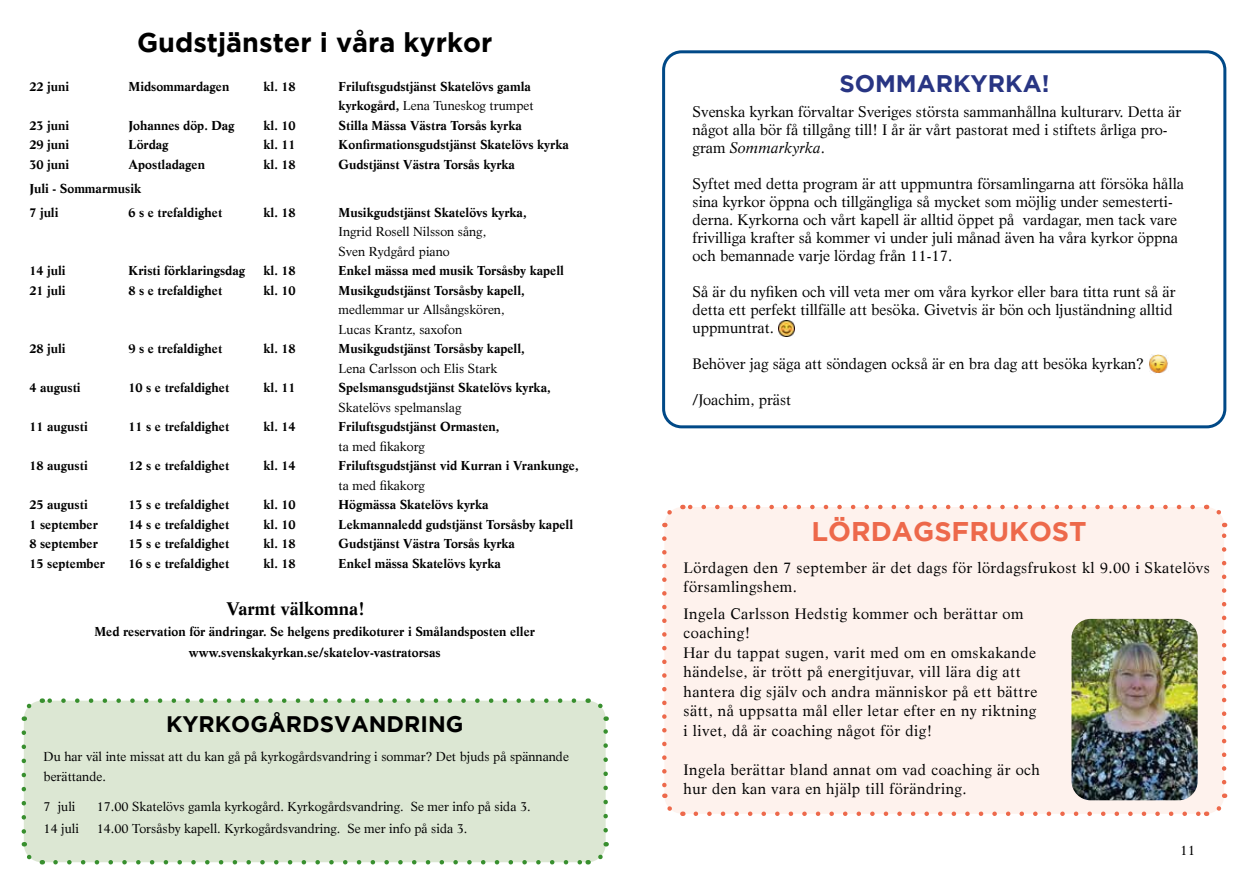
<style>
.page{position:relative;width:1259px;height:893px;background:#fff}
.page>*{position:absolute;margin:0;border:0;box-sizing:border-box;transform-origin:0 0}
.t1{font:700 27px "Gotham";color:#000}
.t2{font:700 27px "Gotham";color:#ed694b}
.t3{font:700 24px "Gotham";color:#283583}
.t4{font:700 22.5px "Gotham";color:#000}
.t5{font:700 18px "Life";color:#000}
.t6{font:15px/18px "Life";color:#000}
.t7{font:15px/19.5px "Life";letter-spacing:.03em;color:#000}
.t8{font:13.5px "Life";color:#000}
.t9{font:700 12.75px/19.5px "Life";color:#000}
.t10{font:12.75px/19.5px "Life";color:#000}
.s1{font-weight:400}
.s2{font-style:italic}
</style>
<div class="page">
<div style="left:24px;top:701px;width:581px;height:161px;background:#dce7d3;border-radius:18px"></div>
<svg style="left:55px;top:860px;width:526px;height:4px"></svg>
<svg style="left:49px;top:698px;width:525px;height:5px"></svg>
<svg style="left:21px;top:702px;width:14px;height:19px"></svg>
<svg style="left:22px;top:733px;width:21px;height:132px"></svg>
<svg style="left:594px;top:842px;width:15px;height:19px"></svg>
<svg style="left:587px;top:698px;width:21px;height:132px"></svg>
<div style="left:664px;top:507px;width:560px;height:307px;background:#fef2ed;border-radius:18px"></div>
<svg style="left:696px;top:811px;width:503px;height:5px"></svg>
<svg style="left:689px;top:505px;width:503px;height:4px"></svg>
<svg style="left:662px;top:510px;width:10px;height:17px"></svg>
<svg style="left:662px;top:538px;width:21px;height:278px"></svg>
<svg style="left:1206px;top:793px;width:22px;height:23px"></svg>
<svg style="left:1206px;top:504px;width:20px;height:278px"></svg>
<img style="left:1071px;top:619px;width:126px;height:181px">
<div style="left:662px;top:50px;width:564px;height:378px;border:3px solid #004987;border-radius:18px"></div>
<img style="left:778px;top:320px;width:16px;height:16px">
<img style="left:1149px;top:355px;width:19px;height:19px">
<h1 class="t1" style="left:137px;top:27px;width:357px">Gudstjänster i våra kyrkor</h1>
<p class="t9" style="left:29px;top:78px;width:41px">22 juni</p>
<p class="t9" style="left:128px;top:78px;width:102px">Midsommardagen</p>
<p class="t9" style="left:263px;top:78px;width:34px">kl. 18</p>
<p class="t9" style="left:338px;top:78px;width:197px">Friluftsgudstjänst Skatelövs gamla kyrkogård, <span class="s1">Lena Tuneskog trumpet</span></p>
<p class="t9" style="left:29px;top:117px;width:41px">23 juni</p>
<p class="t9" style="left:128px;top:117px;width:108px">Johannes döp. Dag</p>
<p class="t9" style="left:263px;top:117px;width:34px">kl. 10</p>
<p class="t9" style="left:338px;top:117px;width:185px">Stilla Mässa Västra Torsås kyrka</p>
<p class="t9" style="left:29px;top:136px;width:41px">29 juni</p>
<p class="t9" style="left:128px;top:136px;width:42px">Lördag</p>
<p class="t9" style="left:263px;top:136px;width:34px">kl. 11</p>
<p class="t9" style="left:338px;top:136px;width:232px">Konfirmationsgudstjänst Skatelövs kyrka</p>
<p class="t9" style="left:29px;top:156px;width:41px">30 juni</p>
<p class="t9" style="left:128px;top:156px;width:78px">Apostladagen</p>
<p class="t9" style="left:263px;top:156px;width:34px">kl. 18</p>
<p class="t9" style="left:338px;top:156px;width:178px">Gudstjänst Västra Torsås kyrka</p>
<p class="t9" style="left:29px;top:177px;width:113px;line-height:24px">Juli - Sommarmusik<br>7 juli</p>
<p class="t9" style="left:128px;top:204px;width:95px">6 s e trefaldighet</p>
<p class="t9" style="left:263px;top:204px;width:34px">kl. 18</p>
<p class="t9" style="left:338px;top:204px;width:189px">Musikgudstjänst Skatelövs kyrka,</p>
<p class="t10" style="left:338px;top:223px;width:149px">Ingrid Rosell Nilsson sång,<br>Sven Rydgård piano</p>
<p class="t9" style="left:29px;top:262px;width:38px">14 juli</p>
<p class="t9" style="left:128px;top:262px;width:118px">Kristi förklaringsdag</p>
<p class="t9" style="left:263px;top:262px;width:34px">kl. 18</p>
<p class="t9" style="left:338px;top:262px;width:227px">Enkel mässa med musik Torsåsby kapell</p>
<p class="t9" style="left:29px;top:282px;width:38px">21 juli</p>
<p class="t9" style="left:128px;top:282px;width:95px">8 s e trefaldighet</p>
<p class="t9" style="left:263px;top:282px;width:34px">kl. 10</p>
<p class="t9" style="left:338px;top:282px;width:188px">Musikgudstjänst Torsåsby kapell,</p>
<p class="t10" style="left:338px;top:301px;width:167px">medlemmar ur Allsångskören,<br>Lucas Krantz, saxofon</p>
<p class="t9" style="left:29px;top:340px;width:38px">28 juli</p>
<p class="t9" style="left:128px;top:340px;width:95px">9 s e trefaldighet</p>
<p class="t9" style="left:263px;top:340px;width:34px">kl. 18</p>
<p class="t9" style="left:338px;top:340px;width:188px">Musikgudstjänst Torsåsby kapell,</p>
<p class="t10" style="left:338px;top:359px;width:160px">Lena Carlsson och Elis Stark</p>
<p class="t9" style="left:29px;top:379px;width:53px">4 augusti</p>
<p class="t9" style="left:128px;top:379px;width:102px">10 s e trefaldighet</p>
<p class="t9" style="left:263px;top:379px;width:34px">kl. 11</p>
<p class="t9" style="left:338px;top:379px;width:214px">Spelsmansgudstjänst Skatelövs kyrka,</p>
<p class="t10" style="left:338px;top:398px;width:124px">Skatelövs spelmanslag</p>
<p class="t9" style="left:29px;top:418px;width:60px">11 augusti</p>
<p class="t9" style="left:128px;top:418px;width:102px">11 s e trefaldighet</p>
<p class="t9" style="left:263px;top:418px;width:34px">kl. 14</p>
<p class="t9" style="left:338px;top:418px;width:162px">Friluftsgudstjänst Ormasten,</p>
<p class="t10" style="left:338px;top:437px;width:88px">ta med fikakorg</p>
<p class="t9" style="left:29px;top:457px;width:60px">18 augusti</p>
<p class="t9" style="left:128px;top:457px;width:102px">12 s e trefaldighet</p>
<p class="t9" style="left:263px;top:457px;width:34px">kl. 14</p>
<p class="t9" style="left:338px;top:457px;width:241px">Friluftsgudstjänst vid Kurran i Vrankunge,</p>
<p class="t10" style="left:338px;top:476px;width:88px">ta med fikakorg</p>
<p class="t9" style="left:29px;top:496px;width:60px">25 augusti</p>
<p class="t9" style="left:128px;top:496px;width:102px">13 s e trefaldighet</p>
<p class="t9" style="left:263px;top:496px;width:34px">kl. 10</p>
<p class="t9" style="left:338px;top:496px;width:151px">Högmässa Skatelövs kyrka</p>
<p class="t9" style="left:29px;top:516px;width:70px">1 september</p>
<p class="t9" style="left:128px;top:516px;width:102px">14 s e trefaldighet</p>
<p class="t9" style="left:263px;top:516px;width:34px">kl. 10</p>
<p class="t9" style="left:338px;top:516px;width:236px">Lekmannaledd gudstjänst Torsåsby kapell</p>
<p class="t9" style="left:29px;top:535px;width:70px">8 september</p>
<p class="t9" style="left:128px;top:535px;width:102px">15 s e trefaldighet</p>
<p class="t9" style="left:263px;top:535px;width:34px">kl. 18</p>
<p class="t9" style="left:338px;top:535px;width:178px">Gudstjänst Västra Torsås kyrka</p>
<p class="t9" style="left:29px;top:555px;width:77px">15 september</p>
<p class="t9" style="left:128px;top:555px;width:102px">16 s e trefaldighet</p>
<p class="t9" style="left:263px;top:555px;width:34px">kl. 18</p>
<p class="t9" style="left:338px;top:555px;width:164px">Enkel mässa Skatelövs kyrka</p>
<h3 class="t5" style="left:227px;top:601px;width:140px">Varmt välkomna!</h3>
<p class="t9" style="left:94px;top:622px;width:442px;line-height:21px;text-align:center">Med reservation för ändringar. Se helgens predikoturer i Smålandsposten eller www.svenskakyrkan.se/skatelov-vastratorsas</p>
<h3 class="t4" style="left:166px;top:711px;width:299px">KYRKOGÅRDSVANDRING</h3>
<p class="t10" style="left:44px;top:748px;width:527px">Du har väl inte missat att du kan gå på kyrkogårdsvandring i sommar? Det bjuds på spännande berättande.</p>
<p class="t10" style="left:44px;top:797px;width:33px">7 juli</p>
<p class="t10" style="left:97px;top:797px;width:435px">17.00 Skatelövs gamla kyrkogård. Kyrkogårdsvandring. Se mer info på sida 3.</p>
<p class="t10" style="left:44px;top:820px;width:37px">14 juli</p>
<p class="t10" style="left:97px;top:820px;width:372px">14.00 Torsåsby kapell. Kyrkogårdsvandring. Se mer info på sida 3.</p>
<h2 class="t3" style="left:839px;top:69px;width:212px">SOMMARKYRKA!</h2>
<p class="t6" style="left:692px;top:104px;width:490px">Svenska kyrkan förvaltar Sveriges största sammanhållna kulturarv. Detta är något alla bör få tillgång till! I år är vårt pastorat med i stiftets årliga pro&shy;gram <span class="s2">Sommarkyrka</span>.</p>
<p class="t6" style="left:692px;top:176px;width:493px">Syftet med detta program är att uppmuntra församlingarna att försöka hålla sina kyrkor öppna och tillgängliga så mycket som möjlig under semesterti&shy;derna. Kyrkorna och vårt kapell är alltid öppet på vardagar, men tack vare frivilliga krafter så kommer vi under juli månad även ha våra kyrkor öppna och bemannade varje lördag från 11-17.</p>
<p class="t6" style="left:692px;top:284px;width:484px">Så är du nyfiken och vill veta mer om våra kyrkor eller bara titta runt så är detta ett perfekt tillfälle att besöka. Givetvis är bön och ljuständning alltid uppmuntrat.</p>
<p class="t6" style="left:692px;top:356px;width:453px">Behöver jag säga att söndagen också är en bra dag att besöka kyrkan?</p>
<p class="t6" style="left:692px;top:392px;width:100px">/Joachim, präst</p>
<h1 class="t2" style="left:811px;top:516px;width:277px">LÖRDAGSFRUKOST</h1>
<p class="t7" style="left:683px;top:559px;width:528px">Lördagen den 7 september är det dags för lördagsfrukost kl 9.00 i Skatelövs församlingshem.</p>
<p class="t7" style="left:683px;top:605px;width:355px">Ingela Carlsson Hedstig kommer och berättar om coaching!<br>Har du tappat sugen, varit med om en omskakande händelse, är trött på energitjuvar, vill lära dig att hantera dig själv och andra människor på ett bättre sätt, nå uppsatta mål eller letar efter en ny riktning i livet, då är coaching något för dig!</p>
<p class="t7" style="left:683px;top:761px;width:358px">Ingela berättar bland annat om vad coaching är och hur den kan vara en hjälp till förändring.</p>
<p class="t8" style="left:1180px;top:844px;width:17px">11</p>
</div>
